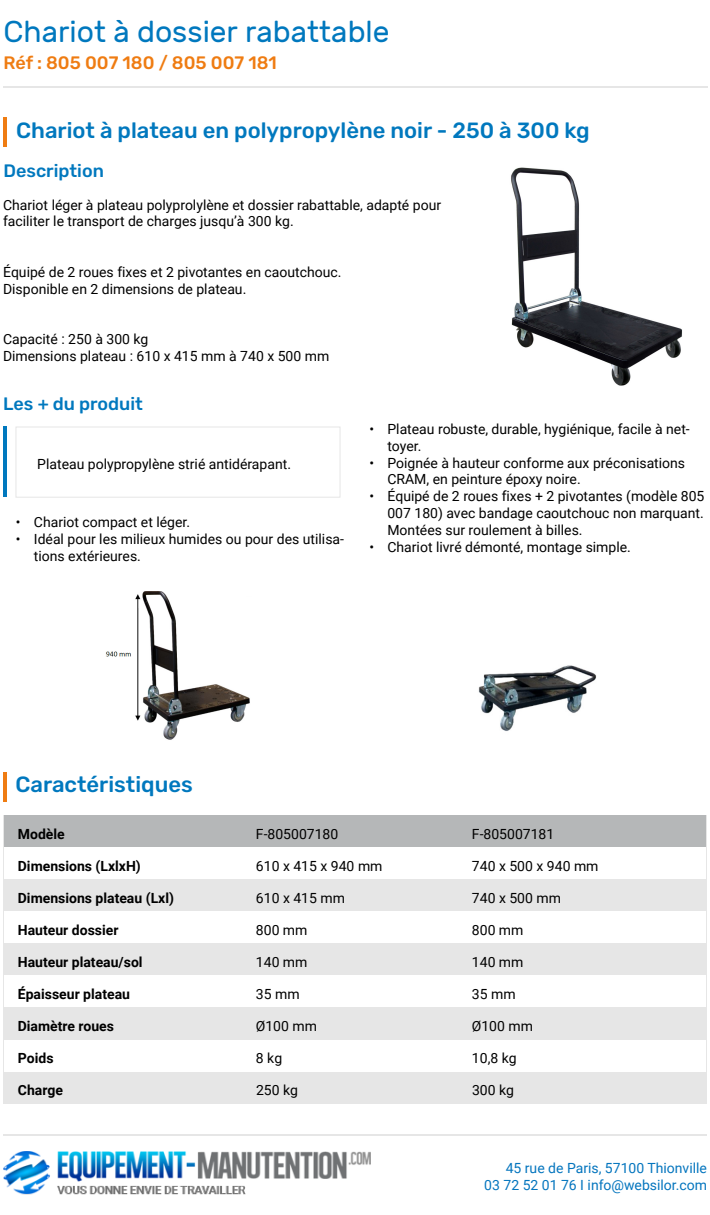
<style>
.page{position:relative;width:710px;height:1215px;background:#fff}
.page>*{position:absolute;margin:0;border:0;box-sizing:border-box;transform-origin:0 0}
.t1{font:30px "Rubik";color:#0078be}
.t2{font:500 22px "Rubik";color:#0078be}
.t3{font:500 18px "Rubik";color:#0078be}
.t4{font:500 18px "Rubik";color:#ef7c12}
.t5{font:14px/16.8px "Roboto";color:#000}
.t6{font:700 14px "Roboto";color:#000}
.t7{font:14px "Roboto";color:#0475be}
</style>
<div class="page">
<hr style="left:3px;top:1134px;width:704px;height:2px;background:#e6e6e6">
<img style="left:3px;top:1152px;width:367px;height:43px">
<hr style="left:3px;top:117px;width:4px;height:29px;background:#ef7c12">
<hr style="left:3px;top:426px;width:4px;height:71px;background:#0078be">
<div style="left:15px;top:427px;width:326px;height:71px;border:1px solid #e6e6e6"></div>
<hr style="left:4px;top:772px;width:3px;height:29px;background:#ef7c12">
<div style="left:4px;top:816px;width:702px;height:31px;background:#b5b7b8"></div>
<div style="left:4px;top:879px;width:702px;height:32px;background:#e6e6e6"></div>
<div style="left:4px;top:943px;width:702px;height:32px;background:#e6e6e6"></div>
<hr style="left:3px;top:86px;width:705px;height:2px;background:#e6e6e6">
<div style="left:4px;top:1008px;width:702px;height:32px;background:#e6e6e6"></div>
<div style="left:4px;top:1072px;width:702px;height:32px;background:#e6e6e6"></div>
<img style="left:511px;top:167px;width:171px;height:219px">
<img style="left:478px;top:665px;width:118px;height:66px">
<img style="left:106px;top:591px;width:144px;height:149px">
<div style="left:192px;top:597px;width:84px;height:83px;background:#fff"></div>
<p class="t1" style="left:4px;top:15px;width:388px">Chariot à dossier rabattable</p>
<p class="t4" style="left:4px;top:52px;width:275px">Réf : 805 007 180 / 805 007 181</p>
<p class="t2" style="left:16px;top:117px;width:575px">Chariot à plateau en polypropylène noir - 250 à 300 kg</p>
<p class="t3" style="left:3px;top:161px;width:102px">Description</p>
<p class="t5" style="left:3px;top:196px;width:440px">Chariot léger à plateau polyprolylène et dossier rabattable, adapté pour faciliter le transport de charges jusqu’à 300 kg.</p>
<p class="t5" style="left:3px;top:263px;width:340px">Équipé de 2 roues fixes et 2 pivotantes en caoutchouc.</p>
<p class="t5" style="left:3px;top:280px;width:245px">Disponible en 2 dimensions de plateau.</p>
<p class="t5" style="left:3px;top:330px;width:147px">Capacité : 250 à 300 kg</p>
<p class="t5" style="left:3px;top:347px;width:328px">Dimensions plateau : 610 x 415 mm à 740 x 500 mm</p>
<p class="t3" style="left:3px;top:394px;width:141px">Les + du produit</p>
<p class="t5" style="left:37px;top:456px;width:255px">Plateau polypropylène strié antidérapant.</p>
<p class="t5" style="left:16px;top:513px;width:176px">• Chariot compact et léger.</p>
<p class="t5" style="left:34px;top:530px;width:312px;text-indent:-18px">• Idéal pour les milieux humides ou pour des utilisa&shy;tions extérieures.</p>
<p class="t5" style="left:387px;top:420px;width:304px;text-indent:-18px">• Plateau robuste, durable, hygiénique, facile à net&shy;toyer.</p>
<p class="t5" style="left:387px;top:454px;width:299px;text-indent:-18px">• Poignée à hauteur conforme aux préconisations<br>CRAM, en peinture époxy noire.</p>
<p class="t5" style="left:387px;top:487px;width:319px;text-align:justify;text-indent:-18px">• Équipé de 2 roues fixes + 2 pivotantes (modèle 805<br>007 180) avec bandage caoutchouc non marquant.<br>Montées sur roulement à billes.</p>
<p class="t5" style="left:369px;top:538px;width:263px">• Chariot livré démonté, montage simple.</p>
<p class="t2" style="left:15px;top:772px;width:179px">Caractéristiques</p>
<p class="t6" style="left:18px;top:824px;width:48px">Modèle</p>
<p class="t5" style="left:256px;top:825px;width:84px">F-805007180</p>
<p class="t5" style="left:472px;top:825px;width:84px">F-805007181</p>
<p class="t6" style="left:18px;top:856px;width:124px">Dimensions (LxlxH)</p>
<p class="t5" style="left:256px;top:857px;width:128px">610 x 415 x 940 mm</p>
<p class="t5" style="left:472px;top:857px;width:128px">740 x 500 x 940 mm</p>
<p class="t6" style="left:18px;top:888px;width:158px">Dimensions plateau (Lxl)</p>
<p class="t5" style="left:256px;top:889px;width:91px">610 x 415 mm</p>
<p class="t5" style="left:472px;top:889px;width:91px">740 x 500 mm</p>
<p class="t6" style="left:18px;top:920px;width:102px">Hauteur dossier</p>
<p class="t5" style="left:256px;top:921px;width:53px">800 mm</p>
<p class="t5" style="left:472px;top:921px;width:53px">800 mm</p>
<p class="t6" style="left:18px;top:952px;width:126px">Hauteur plateau/sol</p>
<p class="t5" style="left:256px;top:953px;width:53px">140 mm</p>
<p class="t5" style="left:472px;top:953px;width:53px">140 mm</p>
<p class="t6" style="left:18px;top:984px;width:114px">Épaisseur plateau</p>
<p class="t5" style="left:256px;top:985px;width:45px">35 mm</p>
<p class="t5" style="left:472px;top:985px;width:45px">35 mm</p>
<p class="t6" style="left:18px;top:1017px;width:98px">Diamètre roues</p>
<p class="t5" style="left:256px;top:1017px;width:63px">Ø100 mm</p>
<p class="t5" style="left:472px;top:1017px;width:63px">Ø100 mm</p>
<p class="t6" style="left:18px;top:1049px;width:37px">Poids</p>
<p class="t5" style="left:256px;top:1049px;width:28px">8 kg</p>
<p class="t5" style="left:472px;top:1049px;width:46px">10,8 kg</p>
<p class="t6" style="left:18px;top:1081px;width:47px">Charge</p>
<p class="t5" style="left:256px;top:1081px;width:44px">250 kg</p>
<p class="t5" style="left:472px;top:1081px;width:44px">300 kg</p>
<p class="t7" style="left:506px;top:1158px;width:203px">45 rue de Paris, 57100 Thionville</p>
<p class="t7" style="left:484px;top:1175px;width:224px">03 72 52 01 76 I info@websilor.com</p>
</div>
